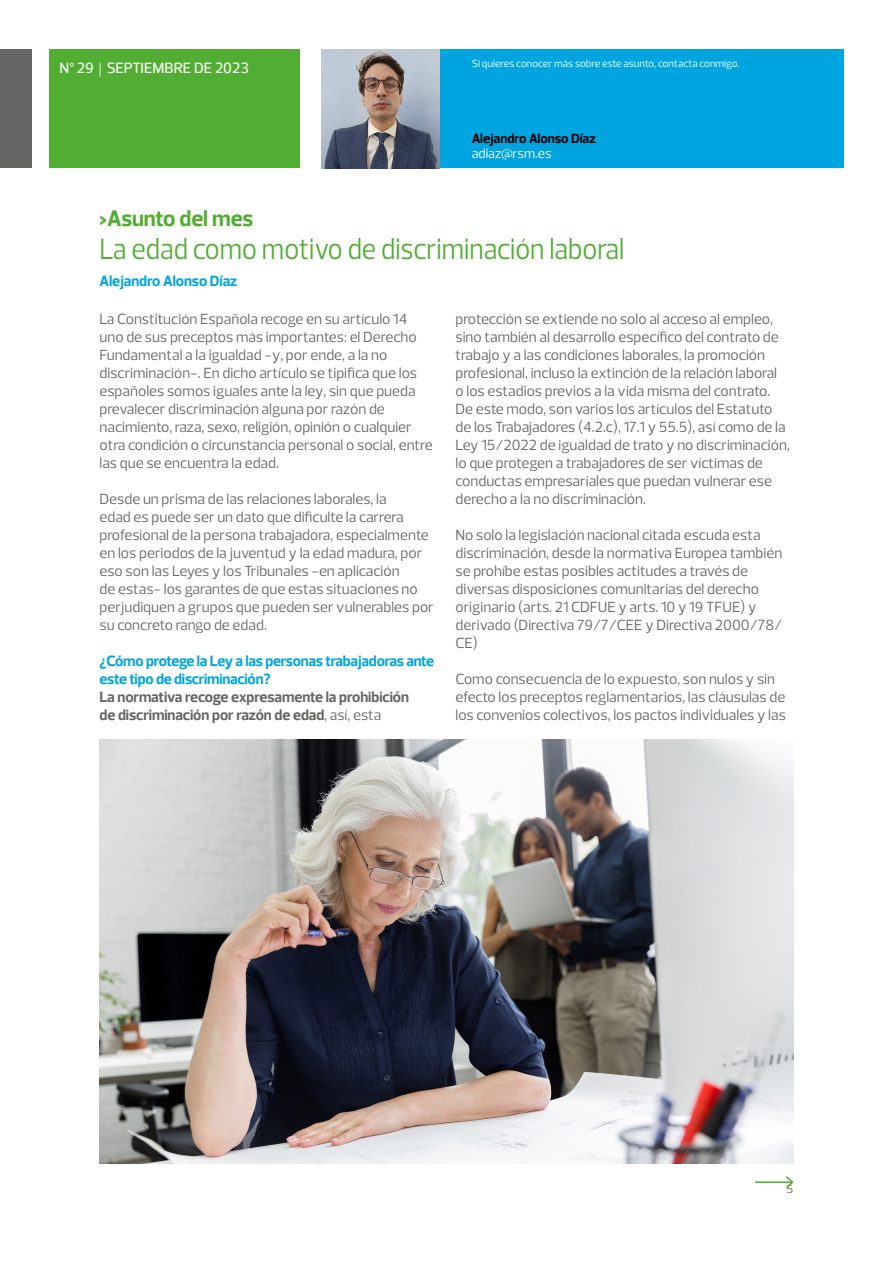
<style>
.page{position:relative;width:893px;height:1263px;background:#fff}
.page>*{position:absolute;margin:0;border:0;box-sizing:border-box;transform-origin:0 0}
.t1{font:30px "Prelo";color:#52ae32;scale:.9 1}
.t2{font:700 22.5px "Prelo";letter-spacing:-.005em;color:#52ae32;scale:.9 1}
.t3{font:15px/18px "Prelo";color:#666665}
.t4{font:700 15px/18px "Prelo";letter-spacing:-.015em;color:#00a5df}
.t5{font:700 15px/18px "Prelo";letter-spacing:-.005em;color:#666665}
.t6{font:500 15px "Prelo";color:#fff}
.t7{font:700 13.5px "Prelo";letter-spacing:-.005em;color:#000}
.t8{font:13.5px "Prelo";color:#fff}
.t9{font:12px "Prelo";color:#666665}
.t10{font:10.5px "Prelo";color:#fff}
.s1{font-family:"Baskerville";font-weight:400}
.s2{font-weight:400}
</style>
<div class="page">
<div style="left:50px;top:50px;width:250px;height:118px;background:#52ae32"></div>
<div style="left:0;top:50px;width:31px;height:118px;background:#666665"></div>
<div style="left:425px;top:50px;width:419px;height:118px;background:#00a5df"></div>
<img style="left:321px;top:50px;width:119px;height:118px">
<img style="left:99px;top:739px;width:694px;height:424px">
<hr style="left:755px;top:1181px;width:37px;height:2px;background:#52ae32">
<svg style="left:784px;top:1176px;width:10px;height:13px"></svg>
<p class="t6" style="left:60px;top:59px;width:191px">Nº 29 <span class="s1">|</span> SEPTIEMBRE DE 2023</p>
<p class="t10" style="left:472px;top:57px;width:269px">Si quieres conocer más sobre este asunto, contacta conmigo.</p>
<p class="t7" style="left:472px;top:131px;width:125px">Alejandro Alonso Díaz</p>
<p class="t8" style="left:472px;top:145px;width:81px">adiaz@rsm.es</p>
<h2 class="t2" style="left:99px;top:206px;width:172px">&gt;Asunto del mes</h2>
<h1 class="t1" style="left:99px;top:231px;width:585px">La edad como motivo de discriminación laboral</h1>
<p class="t4" style="left:99px;top:272px;width:139px">Alejandro Alonso Díaz</p>
<p class="t3" style="left:99px;top:310px;width:335px">La Constitución Española recoge en su artículo 14 uno de sus preceptos más importantes: el Derecho Fundamental a la igualdad -y, por ende, a la no discriminación-. En dicho artículo se tipifica que los españoles somos iguales ante la ley, sin que pueda prevalecer discriminación alguna por razón de nacimiento, raza, sexo, religión, opinión o cualquier otra condición o circunstancia personal o social, entre las que se encuentra la edad.</p>
<p class="t3" style="left:99px;top:490px;width:336px">Desde un prisma de las relaciones laborales, la<br>edad es puede ser un dato que dificulte la carrera profesional de la persona trabajadora, especialmente en los periodos de la juventud y la edad madura, por eso son las Leyes y los Tribunales -en aplicación<br>de estas- los garantes de que estas situaciones no perjudiquen a grupos que pueden ser vulnerables por su concreto rango de edad.</p>
<p class="t4" style="left:99px;top:652px;width:336px">¿Cómo protege la Ley a las personas trabajadoras ante este tipo de discriminación?</p>
<p class="t5" style="left:99px;top:688px;width:311px">La normativa recoge expresamente la prohibición de discriminación por razón de edad<span class="s2">, así, esta</span></p>
<p class="t3" style="left:455px;top:310px;width:336px">protección se extiende no solo al acceso al empleo, sino también al desarrollo específico del contrato de trabajo y a las condiciones laborales, la promoción profesional, incluso la extinción de la relación laboral<br>o los estadios previos a la vida misma del contrato.<br>De este modo, son varios los artículos del Estatuto de los Trabajadores (4.2.c), 17.1 y 55.5), así como de la Ley 15/2022 de igualdad de trato y no discriminación, lo que protegen a trabajadores de ser víctimas de conductas empresariales que puedan vulnerar ese derecho a la no discriminación.</p>
<p class="t3" style="left:455px;top:526px;width:328px">No solo la legislación nacional citada escuda esta discriminación, desde la normativa Europea también se prohíbe estas posibles actitudes a través de diversas disposiciones comunitarias del derecho originario (arts. 21 CDFUE y arts. 10 y 19 TFUE) y derivado (Directiva 79/7/CEE y Directiva 2000/78/ CE)</p>
<p class="t3" style="left:455px;top:670px;width:332px">Como consecuencia de lo expuesto, son nulos y sin efecto los preceptos reglamentarios, las cláusulas de los convenios colectivos, los pactos individuales y las</p>
<p class="t9" style="left:787px;top:1181px;width:8px">5</p>
</div>
